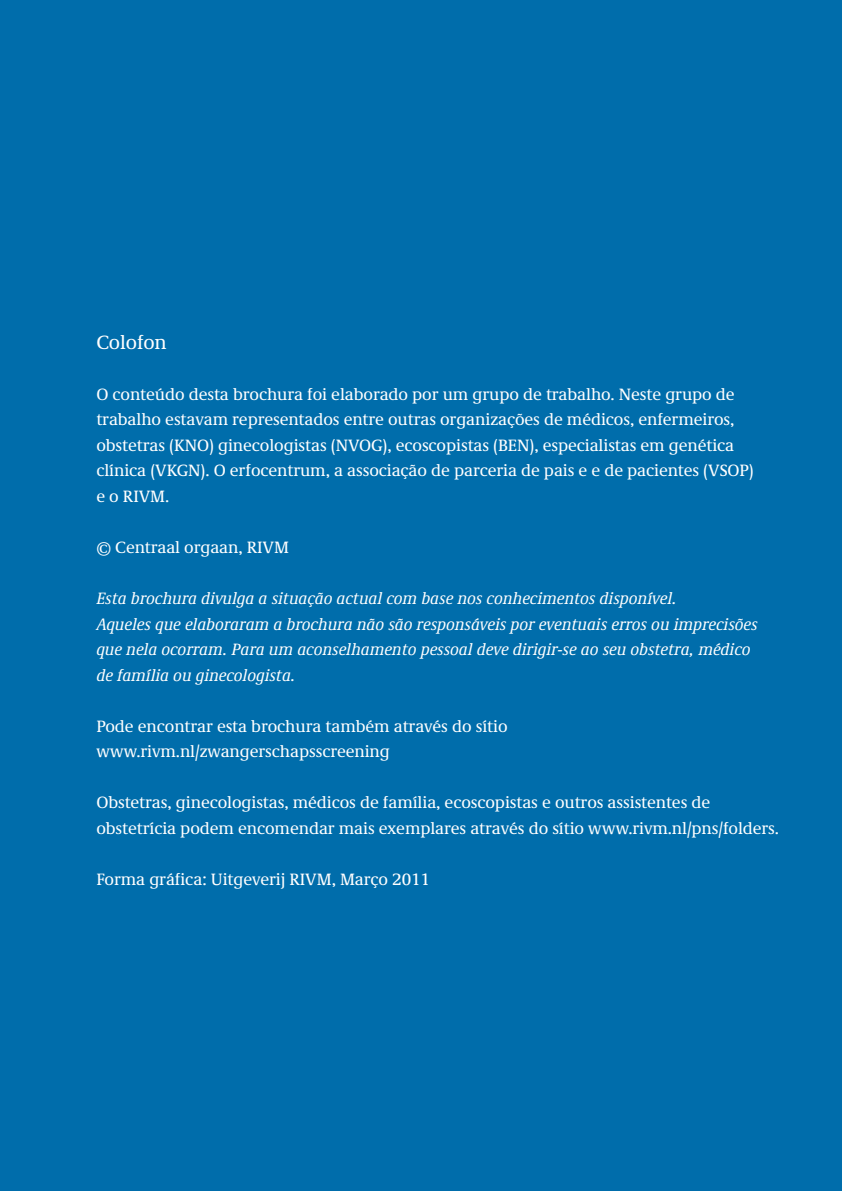
<style>
.page{position:relative;width:842px;height:1191px;background:#006dab}
.page>*{position:absolute;margin:0;border:0;box-sizing:border-box;transform-origin:0 0}
.t1{font:20px "RIVM Demos";letter-spacing:-.005em;color:#fff}
.t2{font:17px/25.6px "RIVM Demos";letter-spacing:-.005em;color:#fff}
.t3{font:italic 17px/25.6px "RIVM Demos";letter-spacing:-.005em;color:#fff}
</style>
<div class="page">
<p class="t1" style="left:96px;top:334px;width:72px">Colofon</p>
<p class="t2" style="left:96px;top:383px;width:659px">O conteúdo desta brochura foi elaborado por um grupo de trabalho. Neste grupo de trabalho estavam representados entre outras organizações de médicos, enfermeiros, obstetras (KNO) ginecologistas (NVOG), ecoscopistas (BEN), especialistas em genética clínica (VKGN). O erfocentrum, a associação de parceria de pais e e de pacientes (VSOP) e o RIVM.</p>
<p class="t2" style="left:96px;top:536px;width:194px">© Centraal orgaan, RIVM</p>
<p class="t3" style="left:96px;top:587px;width:663px">Esta brochura divulga a situação actual com base nos conhecimentos disponível.<br>Aqueles que elaboraram a brochura não são responsáveis por eventuais erros ou imprecisões que nela ocorram. Para um aconselhamento pessoal deve dirigir-se ao seu obstetra, médico de família ou ginecologista.</p>
<p class="t2" style="left:96px;top:714px;width:413px">Pode encontrar esta brochura também através do sítio www.rivm.nl/zwangerschapsscreening</p>
<p class="t2" style="left:96px;top:791px;width:684px">Obstetras, ginecologistas, médicos de família, ecoscopistas e outros assistentes de obstetrícia podem encomendar mais exemplares através do sítio www.rivm.nl/pns/folders.</p>
<p class="t2" style="left:96px;top:867px;width:335px">Forma gráfica: Uitgeverij RIVM, Março 2011</p>
</div>
